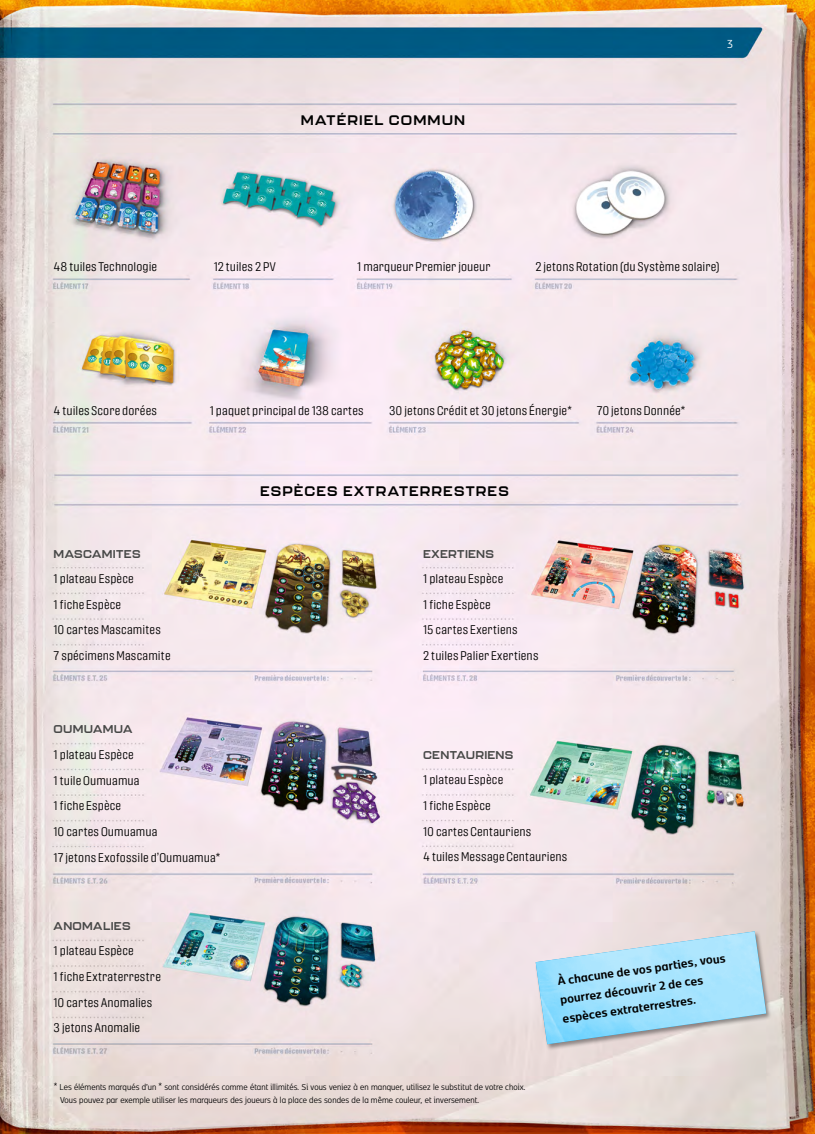
<style>
.page{position:relative;width:815px;height:1134px;background:#fff}
.page>*{position:absolute;margin:0;border:0;box-sizing:border-box;transform-origin:0 0}
.text_Kobenhavn_12_15_left{font:700 13.75px/18.8px "Kobenhavn CS";color:#000}
.H2_centered{font:700 13.75px "Kallisto";letter-spacing:.08em;color:#000}
.t1{font:13.75px "Kobenhavn CS";color:#fff}
.caption_text_Protipo_Compact{font:300 12.5px "Protipo Compact";letter-spacing:.01em;color:#000}
.caption_title{font:700 11.25px "Kallisto";letter-spacing:.02em;color:#474847}
.footnote{font:10px/12.5px "Kobenhavn CS";letter-spacing:.01em;color:#000}
.s1{font-family:"Protipo Compact";font-weight:300}
</style>
<div class="page">
<img style="left:0;top:0;width:815px;height:1134px">
<div style="left:535px;top:930px;width:237px;height:120px;background:#000;opacity:.4"></div>
<img style="left:536px;top:931px;width:230px;height:113px">
<p class="H2_centered" style="left:301px;top:112px;width:166px">MATÉRIEL COMMUN</p>
<p class="t1" style="left:727px;top:35px;width:7px">3</p>
<p class="caption_text_Protipo_Compact" style="left:54px;top:259px;width:105px">48 tuiles Technologie</p>
<p class="caption_text_Protipo_Compact" style="left:214px;top:259px;width:63px">12 tuiles 2 PV</p>
<p class="caption_text_Protipo_Compact" style="left:357px;top:259px;width:135px">1 marqueur Premier joueur</p>
<p class="caption_text_Protipo_Compact" style="left:535px;top:259px;width:186px">2 jetons Rotation (du Système solaire)</p>
<p class="caption_text_Protipo_Compact" style="left:54px;top:403px;width:105px">4 tuiles Score dorées</p>
<p class="caption_title" style="left:54px;top:547px;width:88px">MASCAMITES</p>
<p class="caption_text_Protipo_Compact" style="left:54px;top:572px;width:82px">1 plateau Espèce</p>
<p class="caption_text_Protipo_Compact" style="left:54px;top:597px;width:69px">1 fiche Espèce</p>
<p class="caption_text_Protipo_Compact" style="left:54px;top:623px;width:109px">10 cartes Mascamites</p>
<p class="caption_text_Protipo_Compact" style="left:54px;top:648px;width:118px">7 spécimens Mascamite</p>
<p class="caption_text_Protipo_Compact" style="left:210px;top:403px;width:156px">1 paquet principal de 138 cartes</p>
<p class="caption_text_Protipo_Compact" style="left:389px;top:403px;width:184px">30 jetons Crédit et 30 jetons Énergie*</p>
<p class="caption_text_Protipo_Compact" style="left:597px;top:403px;width:90px">70 jetons Donnée*</p>
<p class="H2_centered" style="left:260px;top:482px;width:250px">ESPÈCES EXTRATERRESTRES</p>
<p class="caption_title" style="left:423px;top:547px;width:72px">EXERTIENS</p>
<p class="caption_text_Protipo_Compact" style="left:423px;top:572px;width:82px">1 plateau Espèce</p>
<p class="caption_text_Protipo_Compact" style="left:423px;top:597px;width:69px">1 fiche Espèce</p>
<p class="caption_text_Protipo_Compact" style="left:423px;top:623px;width:96px">15 cartes Exertiens</p>
<p class="caption_text_Protipo_Compact" style="left:423px;top:648px;width:117px">2 tuiles Palier Exertiens</p>
<p class="caption_title" style="left:54px;top:722px;width:80px">OUMUAMUA</p>
<p class="caption_text_Protipo_Compact" style="left:54px;top:747px;width:82px">1 plateau Espèce</p>
<p class="caption_text_Protipo_Compact" style="left:54px;top:773px;width:88px">1 tuile Oumuamua</p>
<p class="caption_text_Protipo_Compact" style="left:54px;top:799px;width:69px">1 fiche Espèce</p>
<p class="caption_text_Protipo_Compact" style="left:54px;top:824px;width:105px">10 cartes Oumuamua</p>
<p class="caption_text_Protipo_Compact" style="left:54px;top:850px;width:168px">17 jetons Exofossile d’Oumuamua*</p>
<p class="caption_title" style="left:423px;top:748px;width:92px">CENTAURIENS</p>
<p class="caption_text_Protipo_Compact" style="left:423px;top:773px;width:82px">1 plateau Espèce</p>
<p class="caption_text_Protipo_Compact" style="left:423px;top:798px;width:69px">1 fiche Espèce</p>
<p class="caption_text_Protipo_Compact" style="left:423px;top:824px;width:110px">10 cartes Centauriens</p>
<p class="caption_text_Protipo_Compact" style="left:423px;top:850px;width:146px">4 tuiles Message Centauriens</p>
<p class="caption_title" style="left:54px;top:919px;width:78px">ANOMALIES</p>
<p class="caption_text_Protipo_Compact" style="left:54px;top:944px;width:82px">1 plateau Espèce</p>
<p class="caption_text_Protipo_Compact" style="left:54px;top:969px;width:109px">1 fiche Extraterrestre</p>
<p class="caption_text_Protipo_Compact" style="left:54px;top:995px;width:100px">10 cartes Anomalies</p>
<p class="caption_text_Protipo_Compact" style="left:54px;top:1020px;width:88px">3 jetons Anomalie</p>
<p class="footnote" style="left:60px;top:1080px;width:467px;text-indent:-6px"><span class="s1">*</span> Les éléments marqués d’un <span class="s1">*</span> sont considérés comme étant illimités. Si vous veniez à en manquer, utilisez le substitut de votre choix.<br>Vous pouvez par exemple utiliser les marqueurs des joueurs à la place des sondes de la même couleur, et inversement.</p>
<p class="text_Kobenhavn_12_15_left" style="left:556px;top:971px;width:171px;rotate:-8deg">À chacune de vos parties, vous pourrez découvrir 2 de ces espèces extraterrestres.</p>
</div>
